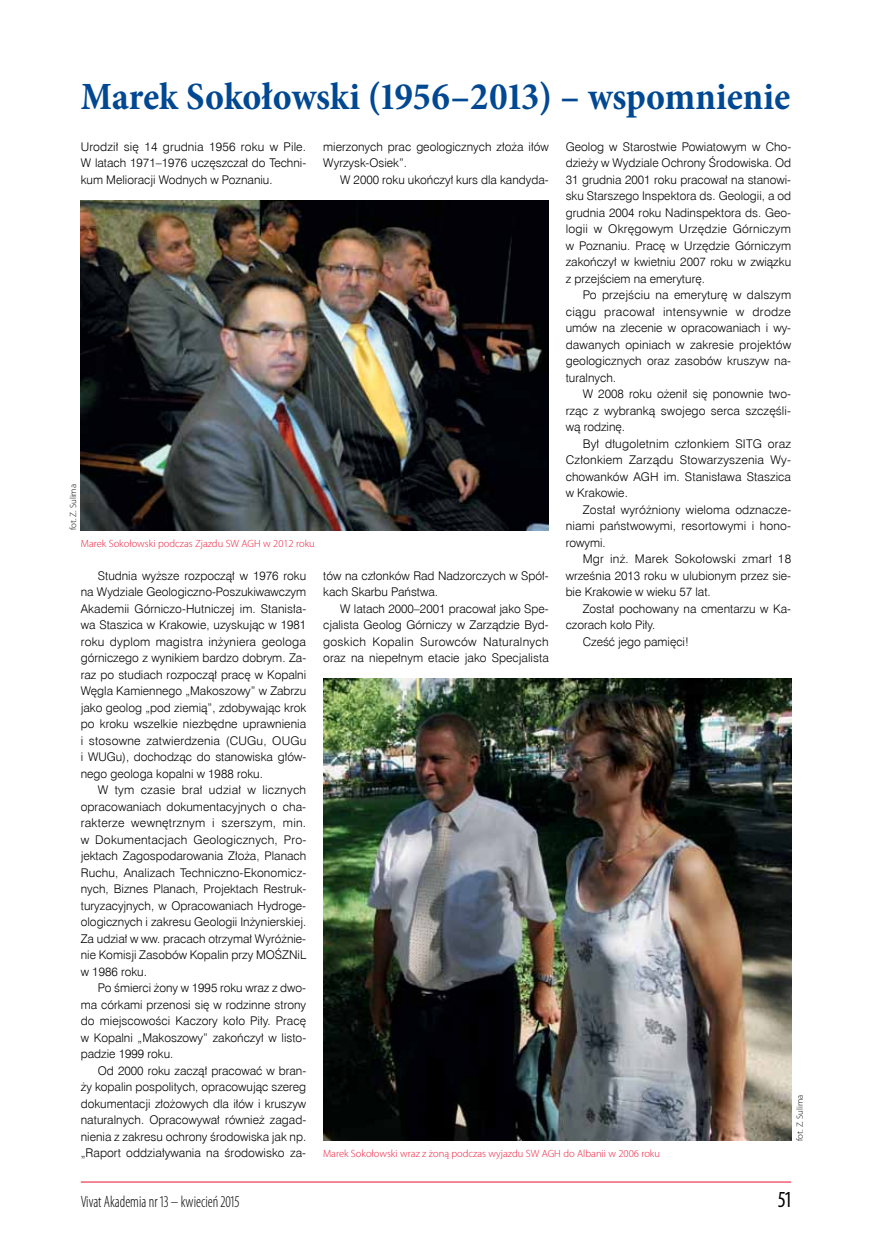
<style>
.page{position:relative;width:872px;height:1242px;background:#fff}
.page>*{position:absolute;margin:0;border:0;box-sizing:border-box;transform-origin:0 0}
.t1{font:700 condensed 39px "Minion Pro";letter-spacing:-.005em;color:#004892}
.t2{font:condensed 23.1px "Myriad Pro";color:#000;scale:.91 1}
.t3{font:300 condensed 16.5px "Myriad Pro";color:#000;scale:.91 1}
.t4{font:12px/16.5px "Swis 721 Lt EU";color:#000;text-align:justify}
.t5{font:300 10.5px "Myriad Pro";color:#ed1a3b}
.t6{font:300 9px "Myriad Pro";color:#000}
</style>
<div class="page">
<hr style="left:81px;top:1181px;width:710px;height:1px;background:#ed1a3b">
<img style="left:81px;top:200px;width:468px;height:330px">
<img style="left:323px;top:679px;width:468px;height:461px">
<h1 class="t1" style="left:81px;top:70px;width:711px">Marek Sokołowski (1956–2013) – wspomnienie</h1>
<p class="t4" style="left:81px;top:138px;width:227px">Urodził się 14 grudnia 1956 roku w Pile.<br>W latach 1971–1976 uczęszczał do Techni&shy;kum Melioracji Wodnych w Poznaniu.</p>
<p class="t6" style="left:68px;top:530px;width:48px;rotate:-90deg">fot. Z. Sulima</p>
<p class="t5" style="left:81px;top:537px;width:235px">Marek Sokołowski podczas Zjazdu SW AGH w 2012 roku</p>
<p class="t4" style="left:81px;top:567px;width:227px;text-indent:17px">Studnia wyższe rozpoczął w 1976 roku na Wydziale Geologiczno-Poszukiwawczym Akademii Górniczo-Hutniczej im. Stanisła&shy;wa Staszica w Krakowie, uzyskując w 1981 roku dyplom magistra inżyniera geologa górniczego z wynikiem bardzo dobrym. Za&shy;raz po studiach rozpoczął pracę w Kopalni Węgla Kamiennego „Makoszowy” w Zabrzu jako geolog „pod ziemią”, zdobywając krok po kroku wszelkie niezbędne uprawnienia i stosowne zatwierdzenia (CUGu, OUGu i WUGu), dochodząc do stanowiska głów&shy;nego geologa kopalni w 1988 roku.</p>
<p class="t4" style="left:81px;top:782px;width:227px;text-indent:17px">W tym czasie brał udział w licznych opracowaniach dokumentacyjnych o cha&shy;rakterze wewnętrznym i szerszym, min. w Dokumentacjach Geologicznych, Pro&shy;jektach Zagospodarowania Złoża, Planach Ruchu, Analizach Techniczno-Ekonomicz&shy;nych, Biznes Planach, Projektach Restruk&shy;turyzacyjnych, w Opracowaniach Hydroge&shy;ologicznych i zakresu Geologii Inżynierskiej.<br>Za udział w ww. pracach otrzymał Wyróżnie&shy;nie Komisji Zasobów Kopalin przy MOŚZNiL w 1986 roku.</p>
<p class="t4" style="left:81px;top:980px;width:227px;text-indent:17px">Po śmierci żony w 1995 roku wraz z dwo&shy;ma córkami przenosi się w rodzinne strony do miejscowości Kaczory koło Piły. Pracę w Kopalni „Makoszowy” zakończył w listo&shy;padzie 1999 roku.</p>
<p class="t4" style="left:81px;top:1062px;width:227px;text-indent:17px">Od 2000 roku zaczął pracować w bran&shy;ży kopalin pospolitych, opracowując szereg dokumentacji złożowych dla iłów i kruszyw naturalnych. Opracowywał również zagad&shy;nienia z zakresu ochrony środowiska jak np. „Raport oddziaływania na środowisko za-</p>
<p class="t4" style="left:323px;top:138px;width:227px">mierzonych prac geologicznych złoża iłów<br>Wyrzysk-Osiek”.</p>
<p class="t4" style="left:340px;top:171px;width:210px">W 2000 roku ukończył kurs dla kandyda-</p>
<p class="t4" style="left:323px;top:567px;width:227px">tów na członków Rad Nadzorczych w Spół&shy;kach Skarbu Państwa.</p>
<p class="t4" style="left:323px;top:600px;width:227px;text-indent:17px">W latach 2000–2001 pracował jako Spe&shy;cjalista Geolog Górniczy w Zarządzie Byd&shy;goskich Kopalin Surowców Naturalnych oraz na niepełnym etacie jako Specjalista</p>
<p class="t4" style="left:566px;top:138px;width:227px">Geolog w Starostwie Powiatowym w Cho&shy;dzieży w Wydziale Ochrony Środowiska. Od 31 grudnia 2001 roku pracował na stanowi&shy;sku Starszego Inspektora ds. Geologii, a od grudnia 2004 roku Nadinspektora ds. Geo&shy;logii w Okręgowym Urzędzie Górniczym w Poznaniu. Pracę w Urzędzie Górniczym zakończył w kwietniu 2007 roku w związku z przejściem na emeryturę.</p>
<p class="t4" style="left:566px;top:287px;width:227px;text-indent:17px">Po przejściu na emeryturę w dalszym ciągu pracował intensywnie w drodze umów na zlecenie w opracowaniach i wy&shy;dawanych opiniach w zakresie projektów geologicznych oraz zasobów kruszyw na&shy;turalnych.</p>
<p class="t4" style="left:566px;top:386px;width:227px;text-indent:17px">W 2008 roku ożenił się ponownie two&shy;rząc z wybranką swojego serca szczęśli&shy;wą rodzinę.</p>
<p class="t4" style="left:566px;top:435px;width:227px;text-indent:17px">Był długoletnim członkiem SITG oraz Członkiem Zarządu Stowarzyszenia Wy&shy;chowanków AGH im. Stanisława Staszica w Krakowie.</p>
<p class="t4" style="left:566px;top:501px;width:227px;text-indent:17px">Został wyróżniony wieloma odznacze&shy;niami państwowymi, resortowymi i hono&shy;rowymi.</p>
<p class="t4" style="left:566px;top:551px;width:227px;text-indent:17px">Mgr inż. Marek Sokołowski zmarł 18 września 2013 roku w ulubionym przez sie&shy;bie Krakowie w wieku 57 lat.</p>
<p class="t4" style="left:583px;top:600px;width:210px">Został pochowany na cmentarzu w Ka-</p>
<p class="t4" style="left:566px;top:617px;width:91px">czorach koło Piły.</p>
<p class="t4" style="left:583px;top:633px;width:108px">Cześć jego pamięci!</p>
<p class="t6" style="left:795px;top:1141px;width:48px;rotate:-90deg">fot. Z. Sulima</p>
<p class="t5" style="left:323px;top:1148px;width:338px">Marek Sokołowski wraz z żoną podczas wyjazdu SW AGH do Albanii w 2006 roku</p>
<h3 class="t3" style="left:81px;top:1192px;width:176px">Vivat Akademia nr 13 – kwiecień 2015</h3>
<h2 class="t2" style="left:778px;top:1186px;width:16px">51</h2>
</div>
